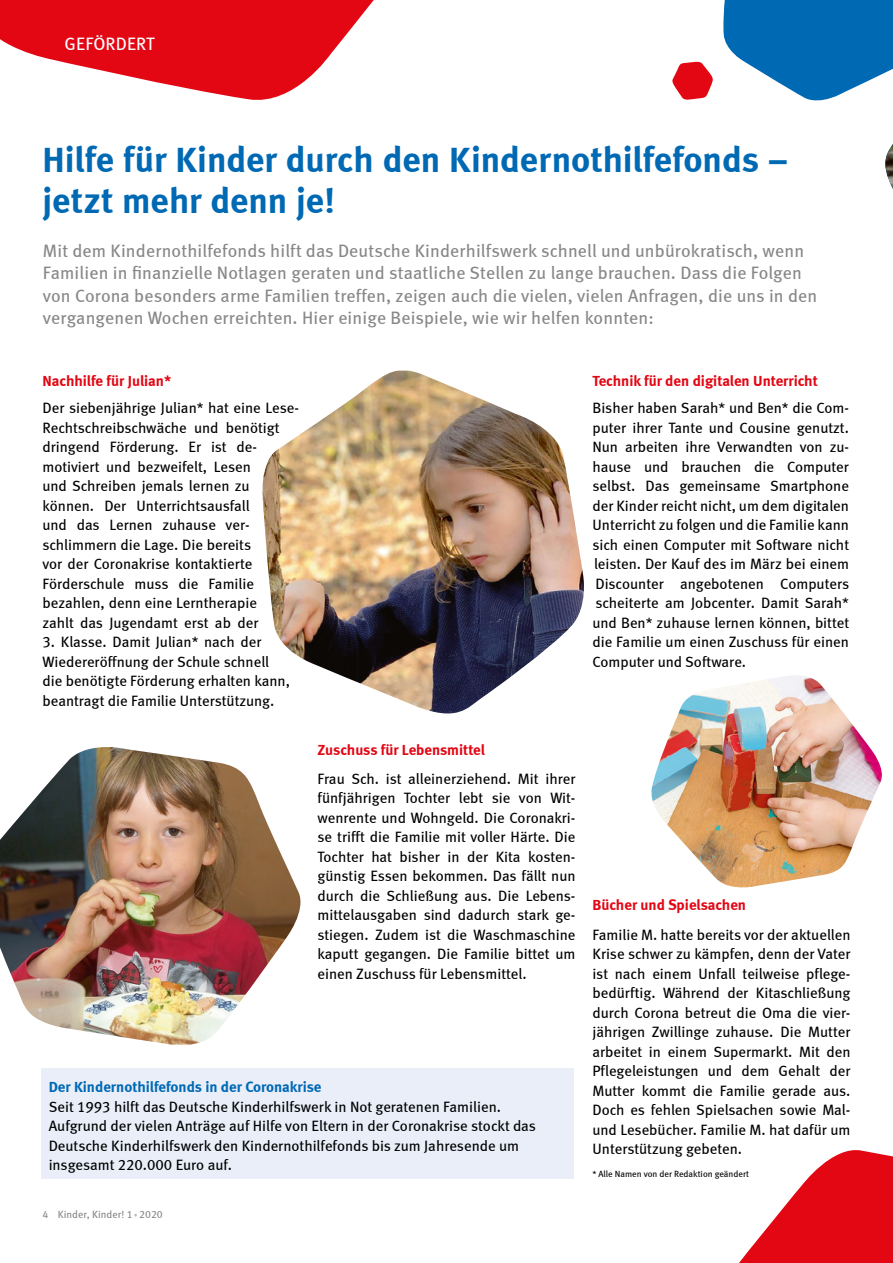
<style>
.page{position:relative;width:893px;height:1263px;background:#fff}
.page>*{position:absolute;margin:0;border:0;box-sizing:border-box;transform-origin:0 0}
.t1{font:36px/40.5px "Meta Bold LF";color:#0069b4}
.t2{font:18px/22.5px "Meta Book LF";letter-spacing:.01em;color:#878787}
.t3{font:18px "Meta Book LF";letter-spacing:.01em;color:#fff}
.t4{font:15px/19.5px "Meta Book LF";color:#000}
.t5{font:15px "Meta Bold LF";color:#e30613}
.t6{font:15px "Meta Bold LF";color:#0069b4}
.t7{font:10.5px "Meta Book LF";color:#878787}
.t8{font:9px "Meta Book LF";color:#000}
</style>
<div class="page">
<div style="left:41px;top:1069px;width:533px;height:110px;background:#e9eef9"></div>
<svg style="left:0;top:0;width:374px;height:100px"></svg>
<img style="left:262px;top:371px;width:322px;height:343px">
<img style="left:651px;top:676px;width:231px;height:212px">
<img style="left:0;top:747px;width:301px;height:298px">
<svg style="left:739px;top:1150px;width:154px;height:113px"></svg>
<svg style="left:723px;top:0;width:170px;height:189px"></svg>
<svg style="left:672px;top:61px;width:41px;height:39px"></svg>
<p class="t3" style="left:64px;top:33px;width:91px">GEFÖRDERT</p>
<h1 class="t1" style="left:43px;top:139px;width:747px">Hilfe für Kinder durch den Kindernothilfefonds – jetzt mehr denn je!</h1>
<p class="t2" style="left:43px;top:239px;width:776px">Mit dem Kindernothilfefonds hilft das Deutsche Kinderhilfswerk schnell und unbürokratisch, wenn Familien in finanzielle Notlagen geraten und staatliche Stellen zu lange brauchen. Dass die Folgen von Corona besonders arme Familien treffen, zeigen auch die vielen, vielen Anfragen, die uns in den vergangenen Wochen erreichten. Hier einige Beispiele, wie wir helfen konnten:</p>
<p class="t5" style="left:43px;top:371px;width:130px">Nachhilfe für Julian*</p>
<p class="t4" style="left:43px;top:398px;width:258px">Der siebenjährige Julian* hat eine Lese-<br>Rechtschreibschwäche und benötigt dringend Förderung. Er ist de&shy;motiviert und bezweifelt, Lesen<br>und Schreiben jemals lernen zu können. Der Unterrichtsausfall<br>und das Lernen zuhause ver&shy;schlimmern die Lage. Die bereits<br>vor der Coronakrise kontaktierte<br>Förderschule muss die Familie bezahlen, denn eine Lerntherapie<br>zahlt das Jugendamt erst ab der</p>
<p class="t4" style="left:43px;top:632px;width:249px">3. Klasse. Damit Julian* nach der Wiedereröffnung der Schule schnell die benötigte Förderung erhalten kann, beantragt die Familie Unterstützung.</p>
<p class="t5" style="left:317px;top:741px;width:169px">Zuschuss für Lebensmittel</p>
<p class="t4" style="left:317px;top:768px;width:259px;text-align:justify">Frau Sch. ist alleinerziehend. Mit ihrer fünfjährigen Tochter lebt sie von Wit&shy;wenrente und Wohngeld. Die Coronakri&shy;se trifft die Familie mit voller Härte. Die Tochter hat bisher in der Kita kosten&shy;günstig Essen bekommen. Das fällt nun durch die Schließung aus. Die Lebens&shy;mittelausgaben sind dadurch stark ge&shy;stiegen. Zudem ist die Waschmaschine kaputt gegangen. Die Familie bittet um einen Zuschuss für Lebensmittel.</p>
<p class="t6" style="left:49px;top:1078px;width:274px">Der Kindernothilfefonds in der Coronakrise</p>
<p class="t4" style="left:49px;top:1096px;width:489px">Seit 1993 hilft das Deutsche Kinderhilfswerk in Not geratenen Familien.<br>Aufgrund der vielen Anträge auf Hilfe von Eltern in der Coronakrise stockt das Deutsche Kinderhilfswerk den Kindernothilfefonds bis zum Jahresende um insgesamt 220.000 Euro auf.</p>
<p class="t7" style="left:43px;top:1208px;width:122px">4 Kinder, Kinder! 1 ˚ 2020</p>
<p class="t5" style="left:592px;top:371px;width:227px">Technik für den digitalen Unterricht</p>
<p class="t4" style="left:592px;top:398px;width:258px;text-align:justify">Bisher haben Sarah* und Ben* die Com&shy;puter ihrer Tante und Cousine genutzt.<br>Nun arbeiten ihre Verwandten von zu&shy;hause und brauchen die Computer selbst. Das gemeinsame Smartphone der Kinder reicht nicht, um dem digitalen Unterricht zu folgen und die Familie kann sich einen Computer mit Software nicht leisten. Der Kauf des im März bei einem Discounter angebotenen Computers scheiterte am Jobcenter. Damit Sarah* und Ben* zuhause lernen können, bittet die Familie um einen Zuschuss für einen Computer und Software.</p>
<p class="t5" style="left:592px;top:896px;width:155px">Bücher und Spielsachen</p>
<p class="t4" style="left:592px;top:924px;width:259px;text-align:justify">Familie M. hatte bereits vor der aktuellen Krise schwer zu kämpfen, denn der Vater ist nach einem Unfall teilweise pflege&shy;bedürftig. Während der Kitaschließung durch Corona betreut die Oma die vier&shy;jährigen Zwillinge zuhause. Die Mutter arbeitet in einem Supermarkt. Mit den Pflegeleistungen und dem Gehalt der Mutter kommt die Familie gerade aus.<br>Doch es fehlen Spielsachen sowie Mal&shy;und Lesebücher. Familie M. hat dafür um Unterstützung gebeten.</p>
<p class="t8" style="left:592px;top:1168px;width:158px">* Alle Namen von der Redaktion geändert</p>
</div>
